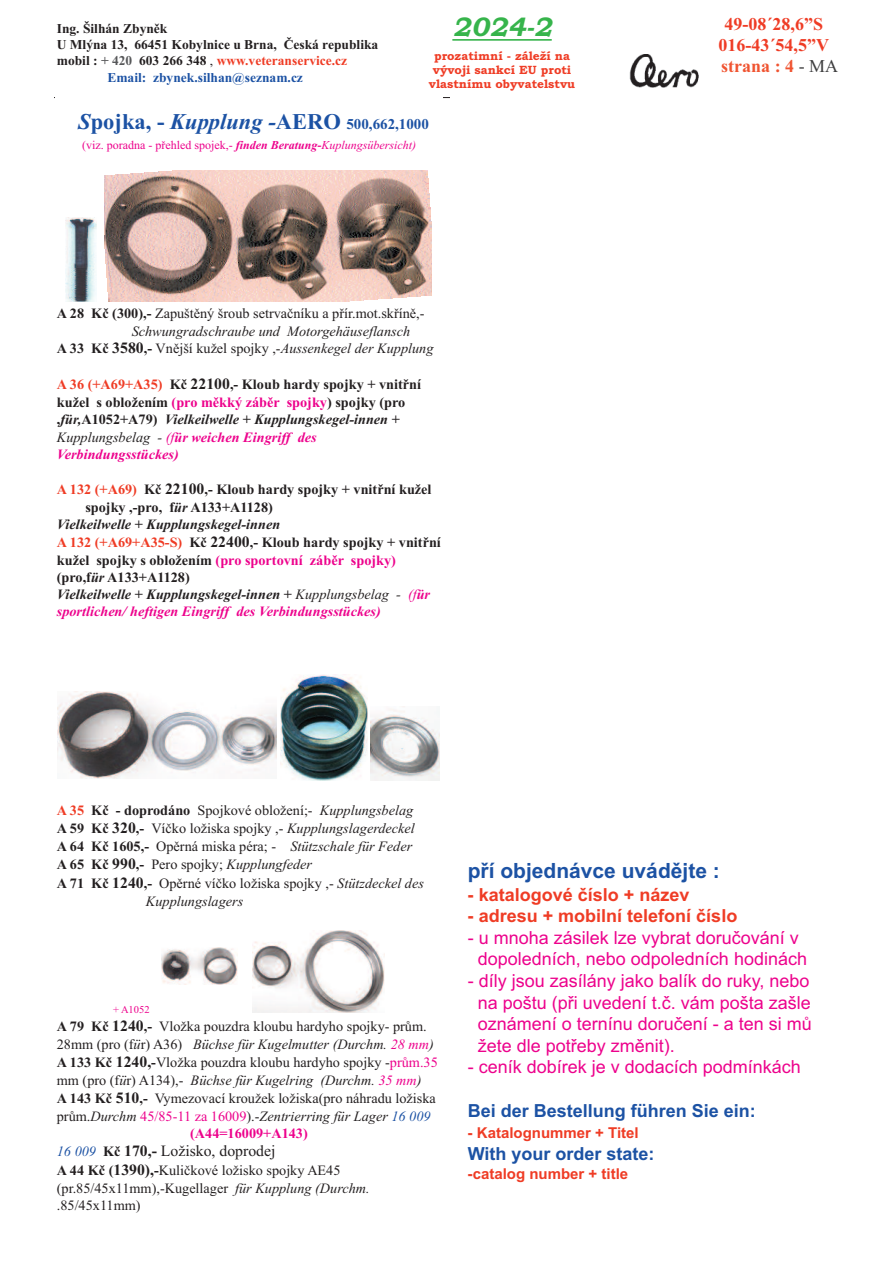
<style>
.page{position:relative;width:893px;height:1263px;background:#fff}
.page>*{position:absolute;margin:0;border:0;box-sizing:border-box;transform-origin:0 0}
.t1{font:italic 700 27px "Bookman Old Style";color:#36b44b}
.t2{font:700 21px "Arial";color:#1c52a4}
.t3{font:18px/21.6px "Arial";color:#ed028c;text-align:center}
.t4{font:700 18px "Arial";color:#ef3c25}
.t5{font:700 18px "Arial";color:#1c52a4}
.t6{font:700 18px/21.6px "Times New Roman";color:#ef3c25;text-align:center}
.t7{font:700 18px "Times New Roman";color:#f05431}
.t8{font:15.75px "Times New Roman";color:#231f20}
.t9{font:700 15px "Arial";color:#ef3c25}
.t10{font:700 15px "Times New Roman";color:#1c52a4}
.t11{font:14.25px/17.5px "Times New Roman";color:#231f20}
.t12{font:italic 14.25px "Times New Roman";color:#231f20}
.t13{font:700 14.25px/17.2px "Times New Roman";color:#231f20}
.t14{font:italic 700 14.25px "Times New Roman";color:#231f20}
.t15{font:700 14.25px "Times New Roman";color:#ed028c}
.t16{font:italic 700 14.25px "Times New Roman";color:#ed028c}
.t17{font:700 13.5px "Times New Roman";color:#231f20}
.t18{font:700 13.5px "Times New Roman";color:#ef3c25}
.t19{font:700 13.5px "Times New Roman";color:#1c52a4}
.t20{font:12px "Times New Roman";color:#ed028c}
.t21{font:700 12px/14.4px "Bookman Old Style";color:#ef3c25;text-align:center}
.t22{font:10.5px "Times New Roman";color:#ed028c}
.s1{color:#231f20}
.s2{color:#57585a}
.s3{font-weight:400;color:#231f20}
.s4{font-style:italic;font-size:22.5px}
.s5{font-size:22.5px}
.s6{font-weight:700;font-style:italic}
.s7{font-weight:700}
.s8{font-style:italic}
.s9{font-weight:700;font-style:normal}
.s10{font-weight:700;font-style:normal;font-size:15.75px}
.s11{font-style:normal}
.s12{color:#ef3c25}
.s13{font-size:15.75px}
.s14{color:#ed028c}
.s15{font-weight:400;font-style:italic}
.s16{font-weight:400;font-style:italic;color:#ed028c}
.s17{font-style:italic;color:#ed028c}
.s18{font-weight:400}
.s19{font-weight:400;color:#ed028c}
.s20{font-weight:400;color:#3e3e3f}
.s21{font-weight:700;color:#ef3c25}
.s22{font-weight:700;font-size:15.75px}
.s23{font-style:normal;color:#ed028c}
.s24{color:#1c52a4}
.s25{font-style:italic;font-size:14.25px;color:#1c52a4}
.s26{font-weight:700;font-size:14.25px}
</style>
<div class="page">
<hr style="left:54px;top:97px;width:785px;height:1px;background:#231f20">
<div style="left:450px;top:96px;width:389px;height:746px;background:#fff"></div>
<div style="left:55px;top:95px;width:388px;height:1121px;background:#fff"></div>
<img style="left:162px;top:948px;width:75px;height:36px">
<img style="left:252px;top:930px;width:132px;height:82px">
<img style="left:58px;top:692px;width:219px;height:86px">
<img style="left:280px;top:675px;width:87px;height:105px">
<img style="left:371px;top:709px;width:69px;height:72px">
<img style="left:65px;top:217px;width:31px;height:84px">
<img style="left:105px;top:171px;width:326px;height:130px">
<img style="left:629px;top:54px;width:70px;height:33px">
<hr style="left:452px;top:39px;width:100px;height:2px;background:#36b44b">
<p class="t17" style="left:57px;top:20px;width:112px">Ing. Šilhán Zbyněk</p>
<p class="t17" style="left:57px;top:37px;width:323px">U Mlýna 13, 66451 Kobylnice u Brna, Česká republika</p>
<p class="t18" style="left:57px;top:53px;width:292px"><span class="s1">mobil :</span> <span class="s2">+ 420</span> <span class="s1">603 266 348</span> <span class="s3">,</span> www.veteranservice.cz</p>
<p class="t19" style="left:107px;top:69px;width:197px">Email: zbynek.silhan@seznam.cz</p>
<h1 class="t1" style="left:452px;top:11px;width:101px">2024-2</h1>
<p class="t21" style="left:429px;top:48px;width:148px">prozatimní - záleží na vývoji sankcí EU proti vlastnímu obyvatelstvu</p>
<p class="t10" style="left:78px;top:115px;width:352px"><span class="s4">S</span><span class="s5">pojka, -</span> <span class="s4">Kupplung -</span><span class="s5">AERO</span> 500,662,1000</p>
<p class="t20" style="left:82px;top:138px;width:335px">(viz. poradna - přehled spojek,- <span class="s6">finden Beratung</span><span class="s7">-</span><span class="s8">Kuplungsübersicht)</span></p>
<p class="t11" style="left:57px;top:305px;width:369px"><span class="s7">A 28 Kč (300),-</span> Zapuštěný šroub setrvačníku a přír.mot.skříně,-</p>
<p class="t12" style="left:132px;top:322px;width:280px">Schwungradschraube und Motorgehäuseflansch</p>
<p class="t12" style="left:57px;top:340px;width:378px"><span class="s9">A 33 Kč</span> <span class="s10">3580</span><span class="s9">,-</span> <span class="s11">Vnější kužel spojky ,-</span>Aussenkegel der Kupplung</p>
<p class="t13" style="left:57px;top:376px;width:366px"><span class="s12">A 36 (+A69+A35)</span> Kč <span class="s13">22100</span>,- Kloub hardy spojky + vnitřní kužel s obložením <span class="s14">(pro měkký záběr spojky</span>) spojky (pro ,<span class="s8">für,</span>A1052+A79) <span class="s8">Vielkeilwelle + Kupplungskegel-innen + </span><span class="s15">Kupplungsbelag -</span> <span class="s16">(f</span><span class="s17">ür weichen Eingriff des Verbindungsstückes)</span></p>
<p class="t13" style="left:57px;top:480px;width:376px"><span class="s12">A 132 (+A69)</span> Kč <span class="s13">22100</span>,- Kloub hardy spojky + vnitřní kužel</p>
<p class="t13" style="left:85px;top:498px;width:189px">spojky ,-pro, f<span class="s8">ür</span> A133+A1128)</p>
<p class="t14" style="left:57px;top:515px;width:225px">Vielkeilwelle + Kupplungskegel-innen</p>
<p class="t13" style="left:57px;top:533px;width:386px"><span class="s12">A 132 (+A69+A35-S)</span> Kč <span class="s13">22400</span>,- Kloub hardy spojky + vnitřní</p>
<p class="t15" style="left:57px;top:551px;width:341px"><span class="s1">kužel spojky s obložením</span> (pro sportovní záběr spojky)</p>
<p class="t13" style="left:57px;top:568px;width:134px">(pro,f<span class="s8">ür</span> A133+A1128)</p>
<p class="t14" style="left:57px;top:586px;width:375px">Vielkeilwelle + Kupplungskegel-innen + <span class="s18">Kupplungsbelag -</span> <span class="s19">(f</span><span class="s14">ür</span></p>
<p class="t16" style="left:57px;top:603px;width:325px">sportlichen/ heftigen Eingriff des Verbindungsstückes)</p>
<p class="t6" style="left:718px;top:13px;width:112px">49-08´28,6”S<br>016-43´54,5”V</p>
<p class="t7" style="left:721px;top:56px;width:118px">strana : 4 <span class="s20">- MA</span></p>
<p class="t11" style="left:57px;top:801px;width:358px"><span class="s21">A 35</span> <span class="s7">Kč - doprodáno</span> Spojkové obložení;- <span class="s8">Kupplungsbelag</span></p>
<p class="t11" style="left:57px;top:819px;width:359px"><span class="s7">A 59 Kč</span> <span class="s22">320</span><span class="s7">,-</span> Víčko ložiska spojky ,- <span class="s8">Kupplungslagerdeckel</span></p>
<p class="t12" style="left:57px;top:838px;width:357px"><span class="s9">A 64 Kč 1605,-</span> <span class="s11">Opěrná miska péra; -</span> Stützschale für Feder</p>
<p class="t12" style="left:57px;top:856px;width:257px"><span class="s9">A 65 Kč</span> <span class="s10">990</span><span class="s9">,-</span> <span class="s11">Pero spojky;</span> Kupplungfeder</p>
<p class="t11" style="left:57px;top:874px;width:369px"><span class="s7">A 71 Kč</span> <span class="s22">1240</span><span class="s7">,-</span> Opěrné víčko ložiska spojky ,- <span class="s8">Stützdeckel des</span></p>
<p class="t12" style="left:146px;top:893px;width:99px">Kupplungslagers</p>
<p class="t22" style="left:113px;top:1003px;width:38px">+ A1052</p>
<p class="t11" style="left:57px;top:1017px;width:371px"><span class="s7">A 79 Kč</span> <span class="s22">1240</span><span class="s7">,-</span> Vložka pouzdra kloubu hardyho spojky- prům.</p>
<p class="t12" style="left:57px;top:1035px;width:379px"><span class="s11">28mm (pro (f</span>ü<span class="s11">r) A36)</span> Büchse für Kugelmutter (Durchm. <span class="s14">28 mm</span>)</p>
<p class="t11" style="left:57px;top:1053px;width:382px"><span class="s7">A 133 Kč</span> <span class="s22">1240,</span><span class="s7">-</span>Vložka pouzdra kloubu hardyho spojky -<span class="s14">prům.35</span></p>
<p class="t12" style="left:57px;top:1071px;width:366px"><span class="s11">mm (pro (f</span>ü<span class="s11">r) A134),-</span> Büchse für Kugelring (Durchm. <span class="s14">35 mm</span>)</p>
<p class="t11" style="left:57px;top:1089px;width:380px"><span class="s7">A 143 Kč</span> <span class="s22">510</span><span class="s7">,-</span> Vymezovací kroužek ložiska(pro náhradu ložiska</p>
<p class="t12" style="left:57px;top:1107px;width:375px"><span class="s11">prům.</span>Durchm <span class="s23">45/85-11 za 16009</span><span class="s11">).-</span>Zentrierring für Lager <span class="s24">16 009</span></p>
<p class="t15" style="left:190px;top:1124px;width:119px">(A44=16009+A143)</p>
<p class="t8" style="left:57px;top:1141px;width:220px"><span class="s25">16 009</span> <span class="s26">Kč</span> <span class="s7">170,-</span> Ložisko, doprodej</p>
<p class="t11" style="left:57px;top:1161px;width:314px"><span class="s7">A 44 Kč (</span><span class="s22">1390),</span><span class="s7">-</span>Kuličkové ložisko spojky AE45 (pr.85/45x11mm),-Kugellager <span class="s8">für Kupplung (Durchm. </span>.85/45x11mm)</p>
<h2 class="t2" style="left:468px;top:858px;width:254px">pří objednávce uvádějte :</h2>
<p class="t4" style="left:468px;top:884px;width:223px">- katalogové číslo + název</p>
<p class="t4" style="left:468px;top:905px;width:271px">- adresu + mobilní telefoní číslo</p>
<p class="t3" style="left:468px;top:927px;width:341px">- u mnoha zásilek lze vybrat doručování v dopoledních, nebo odpoledních hodinách</p>
<p class="t3" style="left:478px;top:970px;width:336px;text-align:left;text-indent:-10px">- díly jsou zasílány jako balík do ruky, nebo na poštu (při uvedení t.č. vám pošta zašle oznámení o ternínu doručení - a ten si mů žete dle potřeby změnit).</p>
<p class="t3" style="left:468px;top:1056px;width:335px">- ceník dobírek je v dodacích podmínkách</p>
<p class="t5" style="left:468px;top:1100px;width:290px">Bei der Bestellung führen Sie ein:</p>
<p class="t9" style="left:468px;top:1124px;width:173px">- Katalognummer + Titel</p>
<p class="t5" style="left:468px;top:1143px;width:188px">With your order state:</p>
<p class="t9" style="left:468px;top:1165px;width:162px">-catalog number + title</p>
</div>
